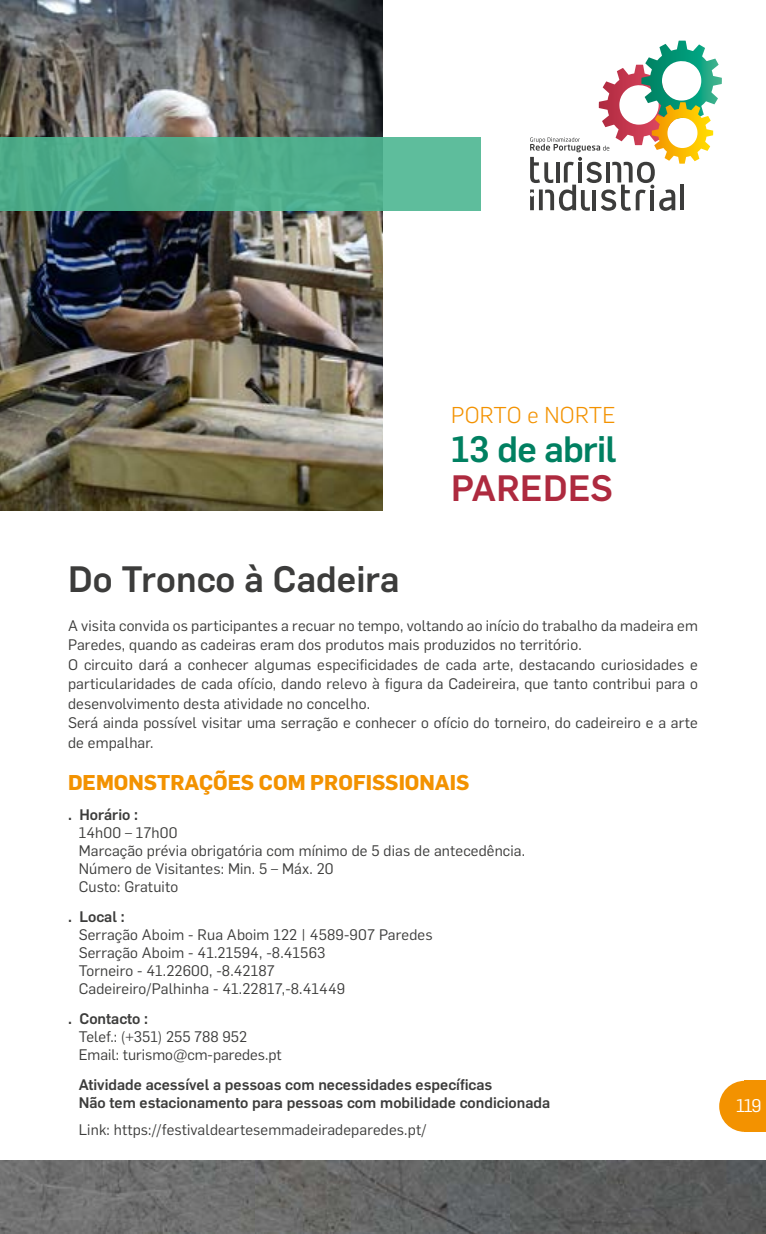
<style>
.page{position:relative;width:766px;height:1234px;background:#fff}
.page>*{position:absolute;margin:0;border:0;box-sizing:border-box;transform-origin:0 0}
.t1{font:500 36px "Flama";color:#3c3c3b}
.t2{font:500 36px "Flama";letter-spacing:-.02em;color:#008061}
.t3{font:500 36px "Flama";letter-spacing:.01em;color:#ae2a3f}
.t4{font:300 22.5px "Flama";letter-spacing:.01em;color:#f39200}
.t5{font:700 21px "Flama";color:#f39200}
.t6{font:18px "Flama";color:#fff}
.t7{font:15px/18px "Flama";letter-spacing:.01em;color:#3c3c3b}
.t8{font:500 15px/18px "Flama";color:#3c3c3b}
</style>
<div class="page">
<svg style="left:719px;top:1080px;width:25px;height:51px"></svg>
<div style="left:744px;top:1080px;width:21px;height:51px;background:#f39200"></div>
<img style="left:0;top:1160px;width:765px;height:73px">
<svg style="left:530px;top:41px;width:191px;height:170px"></svg>
<img style="left:0;top:0;width:383px;height:510px">
<div style="left:0;top:137px;width:480px;height:74px;background:linear-gradient(to right,#48a685,#5ab998)"></div>
<h2 class="t4" style="left:451px;top:400px;width:166px">PORTO e NORTE</h2>
<h1 class="t2" style="left:451px;top:423px;width:167px">13 de abril</h1>
<h1 class="t3" style="left:451px;top:462px;width:163px">PAREDES</h1>
<h1 class="t1" style="left:68px;top:552px;width:333px">Do Tronco à Cadeira</h1>
<p class="t7" style="left:68px;top:614px;width:631px;line-height:19.5px">A visita convida os participantes a recuar no tempo, voltando ao início do trabalho da madeira em Paredes, quando as cadeiras eram dos produtos mais produzidos no território.<br>O circuito dará a conhecer algumas especificidades de cada arte, destacando curiosidades e particularidades de cada ofício, dando relevo à figura da Cadeireira, que tanto contribui para o desenvolvimento desta atividade no concelho.<br>Será ainda possível visitar uma serração e conhecer o ofício do torneiro, do cadeireiro e a arte de empalhar.</p>
<h3 class="t5" style="left:68px;top:766px;width:403px">DEMONSTRAÇÕES COM PROFISSIONAIS</h3>
<p class="t8" style="left:68px;top:804px;width:72px">. Horário :</p>
<p class="t7" style="left:79px;top:822px;width:448px">14h00 – 17h00<br>Marcação prévia obrigatória com mínimo de 5 dias de antecedência.<br>Número de Visitantes: Min. 5 – Máx. 20<br>Custo: Gratuito</p>
<p class="t8" style="left:68px;top:906px;width:58px">. Local :</p>
<p class="t7" style="left:79px;top:924px;width:355px">Serração Aboim - Rua Aboim 122 | 4589-907 Paredes Serração Aboim - 41.21594, -8.41563<br>Torneiro - 41.22600, -8.42187<br>Cadeireiro/Palhinha - 41.22817,-8.41449</p>
<p class="t8" style="left:68px;top:1008px;width:81px">. Contacto :</p>
<p class="t7" style="left:79px;top:1026px;width:204px">Telef.: (+351) 255 788 952<br>Email: turismo@cm-paredes.pt</p>
<p class="t8" style="left:79px;top:1074px;width:473px">Atividade acessível a pessoas com necessidades específicas<br>Não tem estacionamento para pessoas com mobilidade condicionada</p>
<p class="t7" style="left:79px;top:1119px;width:349px">Link: https://festivaldeartesemmadeiradeparedes.pt/</p>
<p class="t6" style="left:736px;top:1093px;width:27px">119</p>
</div>
